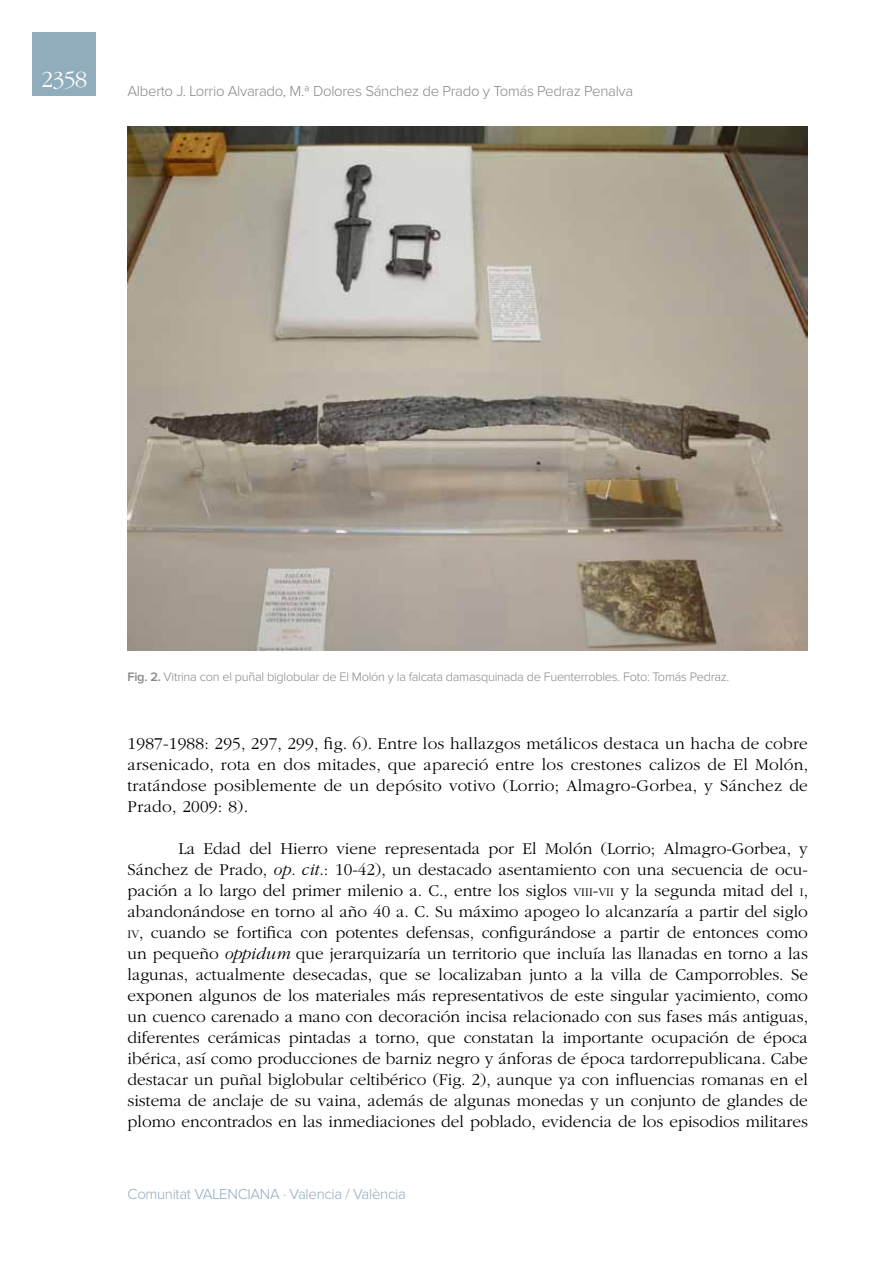
<style>
.page{position:relative;width:893px;height:1263px;background:#fff}
.page>*{position:absolute;margin:0;border:0;box-sizing:border-box;transform-origin:0 0}
.t1{font:300 24px "ITC Garamond Std";color:#fff}
.t2{font:300 17.25px/21px "ITC Garamond Std";color:#000;text-align:justify}
.t3{font:300 15px "Proxima Nova";letter-spacing:-.02em;color:#87888a}
.t4{font:300 15px "Proxima Nova";letter-spacing:-.02em;color:#91acbc}
.t5{font:300 12.75px "Proxima Nova";letter-spacing:-.02em;color:#87888a}
.s1{font-weight:600}
.s2{font-style:italic}
.s3{font-size:12.15px}
</style>
<div class="page">
<div style="left:32px;top:32px;width:64px;height:64px;background:#91acbc"></div>
<img style="left:128px;top:127px;width:680px;height:523px">
<h1 class="t1" style="left:41px;top:67px;width:47px">2358</h1>
<p class="t3" style="left:128px;top:84px;width:507px">Alberto J. Lorrio Alvarado, M.ª Dolores Sánchez de Prado y Tomás Pedraz Penalva</p>
<p class="t5" style="left:128px;top:671px;width:603px"><span class="s1">Fig. 2.</span> Vitrina con el puñal biglobular de El Molón y la falcata damasquinada de Fuenterrobles. Foto: Tomás Pedraz.</p>
<p class="t2" style="left:128px;top:734px;width:682px">1987-1988: 295, 297, 299, fig. 6). Entre los hallazgos metálicos destaca un hacha de cobre arsenicado, rota en dos mitades, que apareció entre los crestones calizos de El Molón, tratándose posiblemente de un depósito votivo (Lorrio; Almagro-Gorbea, y Sánchez de Prado, 2009: 8).</p>
<p class="t2" style="left:128px;top:839px;width:682px;text-indent:51px">La Edad del Hierro viene representada por El Molón (Lorrio; Almagro-Gorbea, y Sánchez de Prado, <span class="s2">op. cit</span>.: 10-42), un destacado asentamiento con una secuencia de ocu&shy;pación a lo largo del primer milenio a. C., entre los siglos <span class="s3">VIII</span>-<span class="s3">VII</span> y la segunda mitad del <span class="s3">I</span>, abandonándose en torno al año 40 a. C. Su máximo apogeo lo alcanzaría a partir del siglo <span class="s3">IV</span>, cuando se fortifica con potentes defensas, configurándose a partir de entonces como un pequeño <span class="s2">oppidum</span> que jerarquizaría un territorio que incluía las llanadas en torno a las lagunas, actualmente desecadas, que se localizaban junto a la villa de Camporrobles. Se exponen algunos de los materiales más representativos de este singular yacimiento, como un cuenco carenado a mano con decoración incisa relacionado con sus fases más antiguas, diferentes cerámicas pintadas a torno, que constatan la importante ocupación de época ibérica, así como producciones de barniz negro y ánforas de época tardorrepublicana. Cabe destacar un puñal biglobular celtibérico (Fig. 2), aunque ya con influencias romanas en el sistema de anclaje de su vaina, además de algunas monedas y un conjunto de glandes de plomo encontrados en las inmediaciones del poblado, evidencia de los episodios militares</p>
<p class="t4" style="left:128px;top:1187px;width:280px">Comunitat VALENCIANA · Valencia / València</p>
</div>
